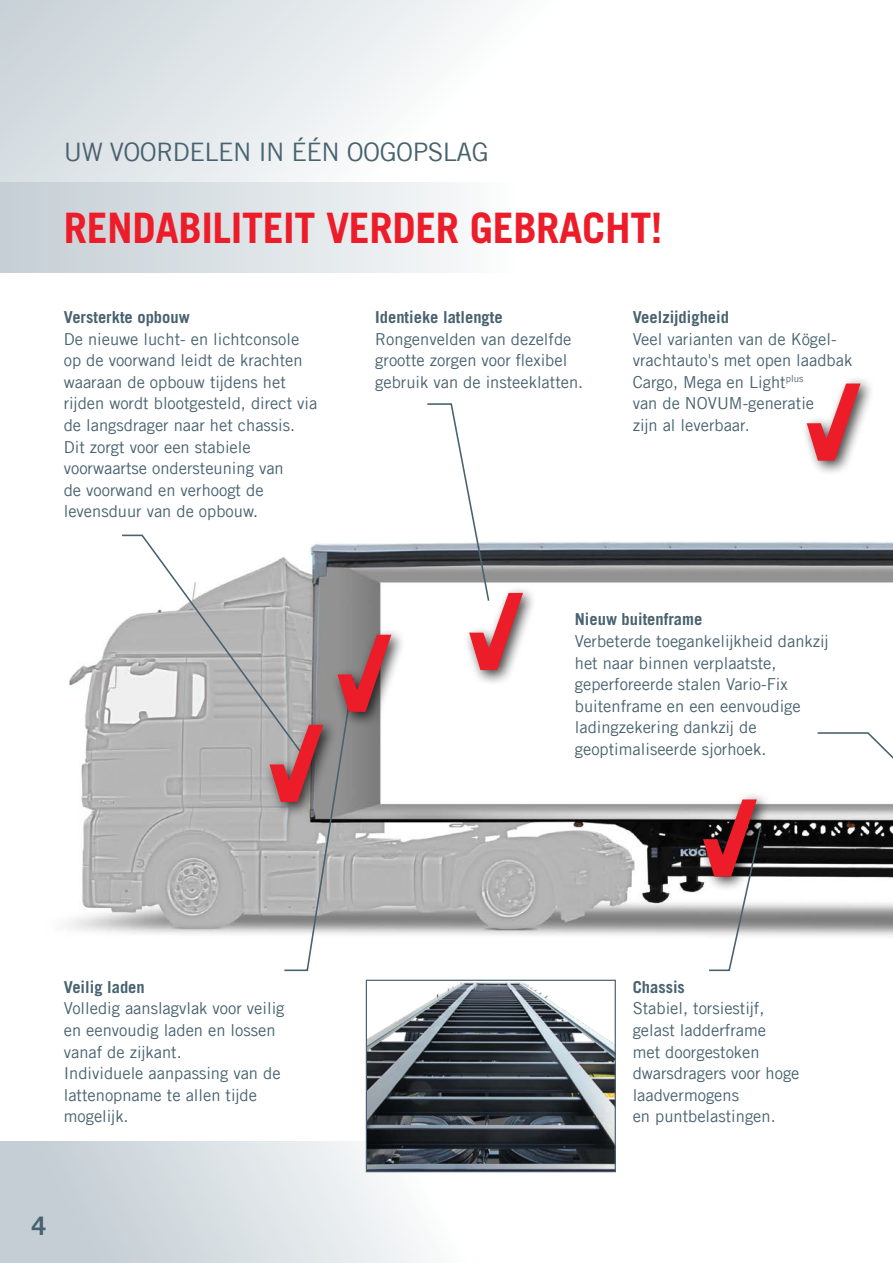
<style>
.page{position:relative;width:893px;height:1263px;background:#fff}
.page>*{position:absolute;margin:0;border:0;box-sizing:border-box;transform-origin:0 0}
.t1{font:700 42px "Trade Gothic LT Com";letter-spacing:-.01em;color:#ed1c29}
.t2{font:25.5px "Trade Gothic LT Com";letter-spacing:-.02em;color:#48626f}
.t3{font:700 25.5px "Trade Gothic LT Com";color:#48626f}
.t4{font:16.5px/21.6px "Trade Gothic LT Com";color:#48626f}
.t5{font:700 16.5px "Trade Gothic LT Com";color:#48626f}
</style>
<div class="page">
<svg style="left:0;top:1142px;width:616px;height:121px"></svg>
<div style="left:0;top:0;width:893px;height:242px;background:linear-gradient(to right,#d7dee3,#fff)"></div>
<img style="left:68px;top:541px;width:825px;height:440px">
<div style="left:0;top:183px;width:692px;height:89px;background:linear-gradient(to right,#c6d0d6,#fff)"></div>
<svg style="left:816px;top:731px;width:77px;height:82px"></svg>
<div style="left:697px;top:792px;width:75px;height:100px;background:#000;opacity:.75"></div>
<svg style="left:703px;top:799px;width:59px;height:173px"></svg>
<div style="left:331px;top:627px;width:75px;height:101px;background:#000;opacity:.75"></div>
<svg style="left:120px;top:534px;width:271px;height:438px"></svg>
<div style="left:463px;top:586px;width:75px;height:100px;background:#000;opacity:.75"></div>
<svg style="left:426px;top:403px;width:97px;height:267px"></svg>
<div style="left:800px;top:376px;width:75px;height:101px;background:#000;opacity:.75"></div>
<svg style="left:807px;top:383px;width:53px;height:78px"></svg>
<img style="left:368px;top:982px;width:246px;height:188px">
<div style="left:366px;top:980px;width:250px;height:192px;border:1px solid #48626f"></div>
<h2 class="t2" style="left:64px;top:136px;width:426px">UW VOORDELEN IN ÉÉN OOGOPSLAG</h2>
<h1 class="t1" style="left:64px;top:202px;width:600px">RENDABILITEIT VERDER GEBRACHT!</h1>
<p class="t5" style="left:64px;top:307px;width:127px">Versterkte opbouw</p>
<p class="t4" style="left:64px;top:328px;width:255px">De nieuwe lucht- en lichtconsole op de voorwand leidt de krachten waaraan de opbouw tijdens het rijden wordt blootgesteld, direct via de langsdrager naar het chassis.<br>Dit zorgt voor een stabiele voorwaartse ondersteuning van<br>de voorwand en verhoogt de levensduur van de opbouw.</p>
<p class="t5" style="left:375px;top:307px;width:129px">Identieke latlengte</p>
<p class="t4" style="left:375px;top:328px;width:210px">Rongenvelden van dezelfde grootte zorgen voor flexibel gebruik van de insteeklatten.</p>
<p class="t5" style="left:633px;top:307px;width:98px">Veelzijdigheid</p>
<p class="t4" style="left:633px;top:328px;width:221px">Veel varianten van de Kögel&shy;vrachtauto's met open laadbak<br>Cargo, Mega en Light<sup>plus<br></sup>van de NOVUM-generatie<br>zijn al leverbaar.</p>
<p class="t5" style="left:575px;top:609px;width:129px">Nieuw buitenframe</p>
<p class="t4" style="left:575px;top:630px;width:255px">Verbeterde toegankelijkheid dankzij het naar binnen verplaatste, geperforeerde stalen Vario-Fix buitenframe en een eenvoudige ladingzekering dankzij de geoptimaliseerde sjorhoek.</p>
<p class="t5" style="left:64px;top:977px;width:82px">Veilig laden</p>
<p class="t4" style="left:64px;top:997px;width:222px">Volledig aanslagvlak voor veilig en eenvoudig laden en lossen vanaf de zijkant.<br>Individuele aanpassing van de lattenopname te allen tijde mogelijk.</p>
<h2 class="t3" style="left:32px;top:1210px;width:16px">4</h2>
<p class="t5" style="left:633px;top:977px;width:54px">Chassis</p>
<p class="t4" style="left:633px;top:997px;width:168px">Stabiel, torsiestijf, gelast ladderframe<br>met doorgestoken dwarsdragers voor hoge laadvermogens<br>en puntbelastingen.</p>
</div>
